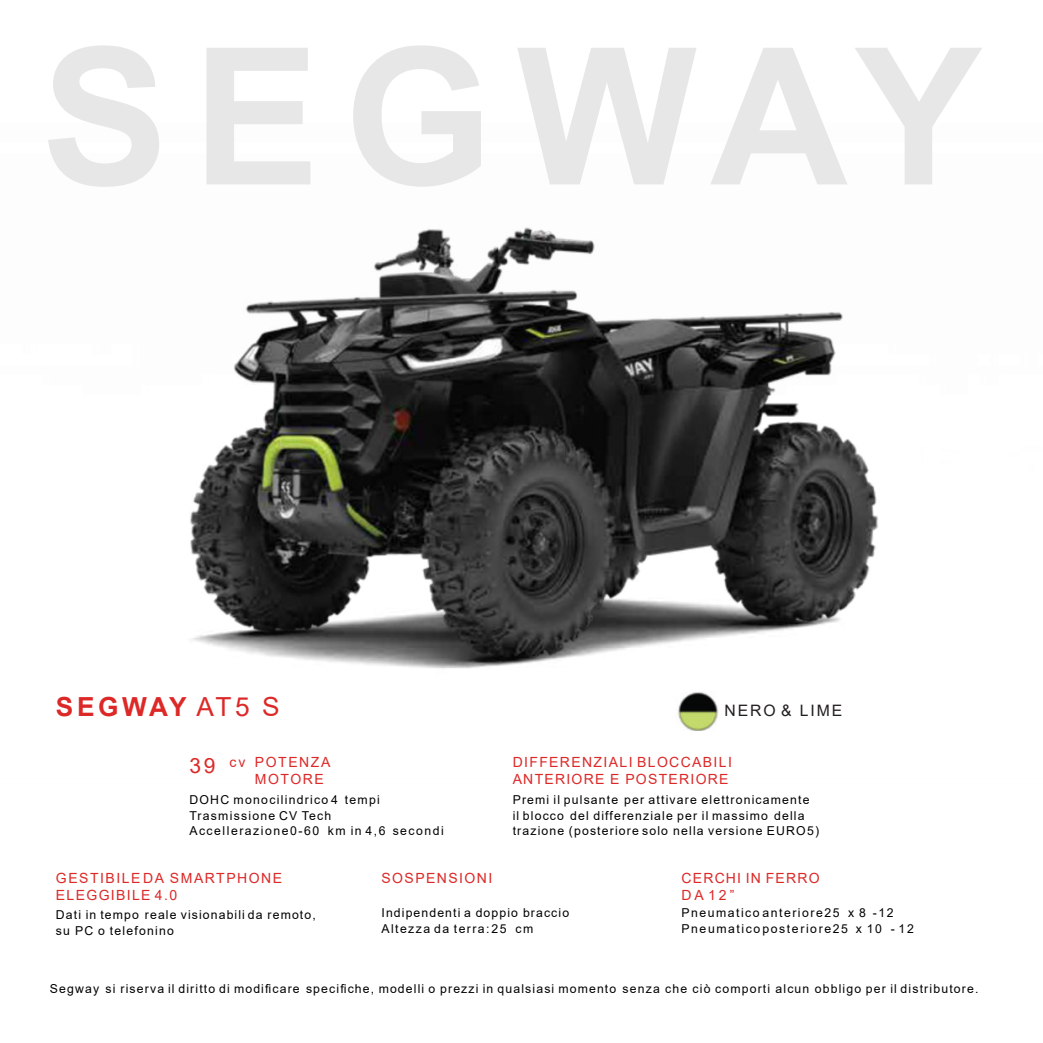
<style>
.page{position:relative;width:1043px;height:1043px;background:#fff}
.page>*{position:absolute;margin:0;border:0;box-sizing:border-box;transform-origin:0 0}
.t1{font:700 190.75px "Arial";letter-spacing:.125em;color:#e7e7e7}
.t2{font:700 26.25px "Arial";letter-spacing:.135em;color:#dc2928}
.t3{font:21px "Arial";color:#dc2928}
.t4{font:15.75px "Arial";letter-spacing:.125em;color:#231f20}
.t5{font:14px/16.8px "Arial";letter-spacing:.1em;color:#dc2928}
.t6{font:12.25px/15.8px "Arial";letter-spacing:.095em;color:#010101}
.t7{font:12.25px/15.8px "Arial";letter-spacing:.13em;color:#010101}
.s1{font-weight:400}
</style>
<div class="page">
<img style="left:190px;top:227px;width:688px;height:504px">
<img style="left:675px;top:690px;width:43px;height:40px">
<h1 class="t1" style="left:41px;top:-17px;width:942px">SEGWAY</h1>
<h2 class="t2" style="left:56px;top:688px;width:225px">SEGWAY <span class="s1">AT5 S</span></h2>
<p class="t5" style="left:255px;top:753px;width:77px">POTENZA<br>MOTORE</p>
<h3 class="t3" style="left:189px;top:750px;width:58px">39 <sup>cv</sup></h3>
<p class="t6" style="left:189px;top:791px;width:256px">DOHC monocilindrico 4 tempi<br>Trasmissione CV Tech<br>Accellerazione0-60 km in 4,6 secondi</p>
<p class="t4" style="left:724px;top:699px;width:119px">NERO &amp; LIME</p>
<p class="t5" style="left:512px;top:753px;width:221px">DIFFERENZIALI BLOCCABILI<br>ANTERIORE E POSTERIORE</p>
<p class="t6" style="left:512px;top:791px;width:308px">Premi il pulsante per attivare elettronicamente il blocco del differenziale per il massimo della trazione (posteriore solo nella versione EURO5)</p>
<p class="t5" style="left:56px;top:869px;width:228px">GESTIBILEDA SMARTPHONE<br>ELEGGIBILE 4.0</p>
<p class="t6" style="left:56px;top:906px;width:261px">Dati in tempo reale visionabili da remoto, su PC o telefonino</p>
<p class="t5" style="left:381px;top:869px;width:112px">SOSPENSIONI</p>
<p class="t6" style="left:381px;top:904px;width:189px">Indipendenti a doppio braccio<br>Altezza da terra:25 cm</p>
<p class="t5" style="left:681px;top:869px;width:140px">CERCHI IN FERRO<br>DA12”</p>
<p class="t7" style="left:681px;top:904px;width:234px">Pneumaticoanteriore25 x 8 -12<br>Pneumaticoposteriore25 x 10 - 12</p>
<p class="t6" style="left:50px;top:980px;width:930px">Segway si riserva il diritto di modificare specifiche, modelli o prezzi in qualsiasi momento senza che ciò comporti alcun obbligo per il distributore.</p>
</div>
